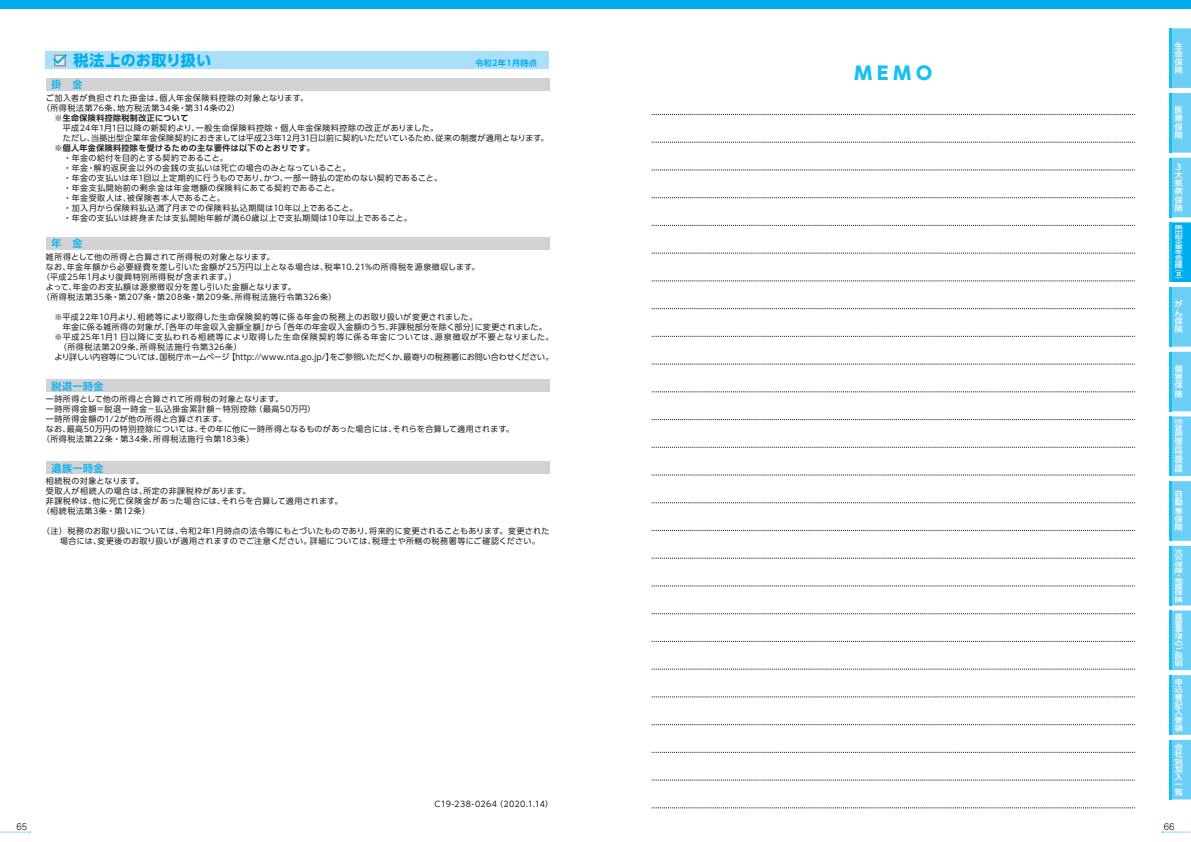
<style>
.page{position:relative;width:1191px;height:842px;background:#fff}
.page>*{position:absolute;margin:0;border:0;box-sizing:border-box;transform-origin:0 0}
.t1{font:800 18px "UD Shin Go Pro";color:#15c0f2}
.t2{font:700 15px "UD Shin Go Pro";letter-spacing:.02em;color:#00aeef}
.t3{font:500 10px "UD Shin Go Pro";letter-spacing:.05em;color:#00aeef}
.t4{font:8.5px "Jun 201 Pro";color:#231f20}
.t5{font:8px/10px "UD Shin Go Pro";letter-spacing:.045em;color:#231f20}
.t6{font:8px "UD Shin Go Pro";letter-spacing:.065em;color:#231f20}
.t7{font:8px "UD Shin Go Pro";letter-spacing:-.01em;color:#231f20}
.t8{font:8px "UD Shin Go Pro";letter-spacing:.08em;color:#231f20}
.t9{font:700 8px "UD Shin Go Pro De";letter-spacing:.05em;color:#231f20}
.t10{font:500 8px/8.2px "UD Shin Go Pro";color:#fff;text-align:justify}
.t11{font:700 8px "UD Shin Go Pro De";letter-spacing:.05em;color:#00aeef}
.t12{font:500 7.7px/7.7px "UD Shin Go Pro";color:#fff;text-align:justify;scale:1.04 1}
.t13{font:500 7.4px/7.4px "UD Shin Go Pro";color:#fff;text-align:justify;scale:1.08 1}
.t14{font:500 6.7px/6.7px "UD Shin Go Pro";color:#fff;text-align:justify;scale:1.19 1}
.t15{font:500 6.5px/6.4px "UD Shin Go Pro";color:#fff;text-align:justify;scale:1.23 1}
.t16{font:500 4.9px/4.9px "UD Shin Go Pro";color:#fff;text-align:justify;scale:1.64 1}
.t17{font:500 4.5px/4.5px "UD Shin Go Pro";color:#fff;text-align:justify;scale:1.79 1}
</style>
<div class="page">
<div style="left:0;top:0;width:1191px;height:9px;background:#00aeef"></div>
<svg style="left:1161px;top:832px;width:30px;height:1px"></svg>
<svg style="left:0;top:832px;width:30px;height:1px"></svg>
<div style="left:46px;top:51px;width:503px;height:18px;background:#aae0f9"></div>
<div style="left:54px;top:55px;width:12px;height:11px;background:#939598"></div>
<svg style="left:53px;top:54px;width:14px;height:11px"></svg>
<div style="left:46px;top:78px;width:503px;height:13px;background:#d1d2d4"></div>
<div style="left:46px;top:237px;width:503px;height:13px;background:#d1d2d4"></div>
<div style="left:46px;top:379px;width:503px;height:13px;background:#d1d2d4"></div>
<div style="left:46px;top:462px;width:503px;height:12px;background:#d1d2d4"></div>
<svg style="left:651px;top:114px;width:483px;height:1px"></svg>
<svg style="left:651px;top:336px;width:483px;height:1px"></svg>
<svg style="left:651px;top:558px;width:483px;height:1px"></svg>
<svg style="left:651px;top:225px;width:483px;height:1px"></svg>
<svg style="left:651px;top:447px;width:483px;height:1px"></svg>
<svg style="left:651px;top:669px;width:483px;height:1px"></svg>
<svg style="left:651px;top:170px;width:483px;height:1px"></svg>
<svg style="left:651px;top:392px;width:483px;height:1px"></svg>
<svg style="left:651px;top:613px;width:483px;height:1px"></svg>
<svg style="left:651px;top:281px;width:483px;height:1px"></svg>
<svg style="left:651px;top:503px;width:482px;height:1px"></svg>
<svg style="left:651px;top:724px;width:483px;height:1px"></svg>
<svg style="left:651px;top:780px;width:483px;height:1px"></svg>
<svg style="left:651px;top:142px;width:483px;height:1px"></svg>
<svg style="left:651px;top:364px;width:483px;height:1px"></svg>
<svg style="left:651px;top:586px;width:483px;height:1px"></svg>
<svg style="left:651px;top:253px;width:483px;height:1px"></svg>
<svg style="left:651px;top:475px;width:483px;height:1px"></svg>
<svg style="left:651px;top:697px;width:483px;height:1px"></svg>
<svg style="left:651px;top:197px;width:483px;height:1px"></svg>
<svg style="left:651px;top:419px;width:483px;height:1px"></svg>
<svg style="left:651px;top:641px;width:483px;height:1px"></svg>
<svg style="left:651px;top:308px;width:483px;height:1px"></svg>
<svg style="left:651px;top:530px;width:483px;height:1px"></svg>
<svg style="left:651px;top:752px;width:483px;height:1px"></svg>
<svg style="left:651px;top:808px;width:483px;height:1px"></svg>
<svg style="left:1169px;top:28px;width:22px;height:771px;background:#61cef5"></svg>
<hr style="left:1169px;top:675px;width:2px;height:60px;background:#15c0f2">
<h2 class="t2" style="left:74px;top:48px;width:139px">税法上のお取り扱い</h2>
<p class="t11" style="left:475px;top:57px;width:63px">令和2年1月時点</p>
<p class="t3" style="left:51px;top:76px;width:32px">掛　金</p>
<p class="t5" style="left:42px;top:92px;width:268px;text-indent:4px">ご加入者が負担された掛金は、個人年金保険料控除の対象となります。（所得税法第76条、地方税法第34条・第314条の2）</p>
<p class="t9" style="left:54px;top:111px;width:136px">※生命保険料控除税制改正について</p>
<p class="t5" style="left:63px;top:122px;width:487px">平成24年1月1日以降の新契約より、一般生命保険料控除・個人年金保険料控除の改正がありました。<br>ただし、当拠出型企業年金保険契約におきましては平成23年12月31日以前に契約いただいているため、従来の制度が適用となります。</p>
<p class="t9" style="left:54px;top:141px;width:261px">※個人年金保険料控除を受けるための主な要件は以下のとおりです。</p>
<p class="t5" style="left:63px;top:152px;width:380px">・ 年金の給付を目的とする契約であること。<br>・ 年金・解約返戻金以外の金銭の支払いは死亡の場合のみとなっていること。<br>・ 年金の支払いは年1回以上定期的に行うものであり、かつ、一部一時払の定めのない契約であること。・ 年金支払開始前の剰余金は年金増額の保険料にあてる契約であること。<br>・ 年金受取人は、被保険者本人であること。<br>・ 加入月から保険料払込満了月までの保険料払込期間は10年以上であること。<br>・ 年金の支払いは終身または支払開始年齢が満60歳以上で支払期間は10年以上であること。</p>
<p class="t3" style="left:51px;top:235px;width:32px">年　金</p>
<p class="t5" style="left:46px;top:252px;width:230px">雑所得として他の所得と合算されて所得税の対象となります。</p>
<p class="t5" style="left:46px;top:262px;width:435px">なお、年金年額から必要経費を差し引いた金額が25万円以上となる場合は、税率10.21%の所得税を源泉徴収します。</p>
<p class="t5" style="left:42px;top:272px;width:196px">（平成25年1月より復興特別所得税が含まれます。）</p>
<p class="t5" style="left:46px;top:282px;width:251px">よって、年金のお支払額は源泉徴収分を差し引いた金額となります。</p>
<p class="t5" style="left:42px;top:292px;width:296px">（所得税法第35条・第207条・第208条・第209条、所得税法施行令第326条）</p>
<p class="t5" style="left:54px;top:312px;width:424px">※平成22年10月より、相続等により取得した生命保険契約等に係る年金の税務上のお取り扱いが変更されました。</p>
<p class="t5" style="left:63px;top:322px;width:485px">年金に係る雑所得の対象が、「各年の年金収入金額全額」から「各年の年金収入金額のうち、非課税部分を除く部分」に変更されました。</p>
<p class="t8" style="left:54px;top:330px;width:501px">※平成25年1月1 日以降に支払われる相続等により取得した生命保険契約等に係る年金については、源泉徴収が不要となりました。</p>
<p class="t6" style="left:59px;top:340px;width:184px">（所得税法第209条、所得税法施行令第326条）</p>
<p class="t7" style="left:54px;top:350px;width:500px">より詳しい内容等については、国税庁ホームページ【http://www.nta.go.jp/】をご参照いただくか、最寄りの税務署にお問い合わせください。</p>
<p class="t3" style="left:51px;top:378px;width:53px">脱退一時金</p>
<p class="t5" style="left:46px;top:394px;width:239px">一時所得として他の所得と合算されて所得税の対象となります。</p>
<p class="t6" style="left:46px;top:403px;width:271px">一時所得金額＝脱退一時金－払込掛金累計額－特別控除（最高50万円）</p>
<p class="t5" style="left:46px;top:414px;width:182px">一時所得金額の1/2が他の所得と合算されます。</p>
<p class="t5" style="left:46px;top:424px;width:469px">なお、最高50万円の特別控除については、その年に他に一時所得となるものがあった場合には、それらを合算して適用されます。</p>
<p class="t6" style="left:42px;top:433px;width:214px">（所得税法第22条・第34条、所得税法施行令第183条）</p>
<p class="t3" style="left:51px;top:460px;width:53px">遺族一時金</p>
<p class="t5" style="left:46px;top:476px;width:99px">相続税の対象となります。</p>
<p class="t5" style="left:46px;top:486px;width:206px">受取人が相続人の場合は、所定の非課税枠があります。</p>
<p class="t5" style="left:46px;top:496px;width:298px">非課税枠は、他に死亡保険金があった場合には、それらを合算して適用されます。</p>
<p class="t6" style="left:42px;top:505px;width:110px">（相続税法第3条・第12条）</p>
<p class="t5" style="left:60px;top:526px;width:491px;text-indent:-18px">（注）税務のお取り扱いについては、令和2年1月時点の法令等にもとづいたものであり、将来的に変更されることもあります。変更された場合には、変更後のお取り扱いが適用されますのでご注意ください。詳細については、税理士や所轄の税務署等にご確認ください。</p>
<p class="t5" style="left:434px;top:798px;width:120px">C19-238-0264（2020.1.14）</p>
<h1 class="t1" style="left:854px;top:59px;width:79px">MEMO</h1>
<p class="t10" style="left:1175px;top:41px;width:9px">生命保険</p>
<p class="t10" style="left:1175px;top:106px;width:9px">医療保険</p>
<p class="t10" style="left:1175px;top:162px;width:9px;text-align:left">３大疾病保険</p>
<p class="t16" style="left:1175px;top:225px;width:6px">拠出型企業年金保険</p>
<p class="t16" style="left:1175px;top:266px;width:6px;text-align:left">（<br>Ⅱ）</p>
<p class="t10" style="left:1175px;top:300px;width:10px">がん保険</p>
<p class="t10" style="left:1175px;top:365px;width:9px">傷害保険</p>
<p class="t17" style="left:1175px;top:419px;width:6px">団体長期障害所得補償保険</p>
<p class="t10" style="left:1175px;top:490px;width:9px">自動車保険</p>
<p class="t15" style="left:1175px;top:548px;width:8px">火災保険</p>
<p class="t15" style="left:1175px;top:573px;width:8px;line-height:4.7px">・地</p>
<p class="t15" style="left:1175px;top:583px;width:8px">震保険</p>
<p class="t14" style="left:1175px;top:613px;width:8px">重要事項のご説明</p>
<p class="t12" style="left:1175px;top:678px;width:9px">申込書記入要領</p>
<p class="t13" style="left:1175px;top:743px;width:9px">会社別加入一覧</p>
<p class="t4" style="left:16px;top:820px;width:12px">65</p>
<p class="t4" style="left:1163px;top:820px;width:12px">66</p>
</div>
